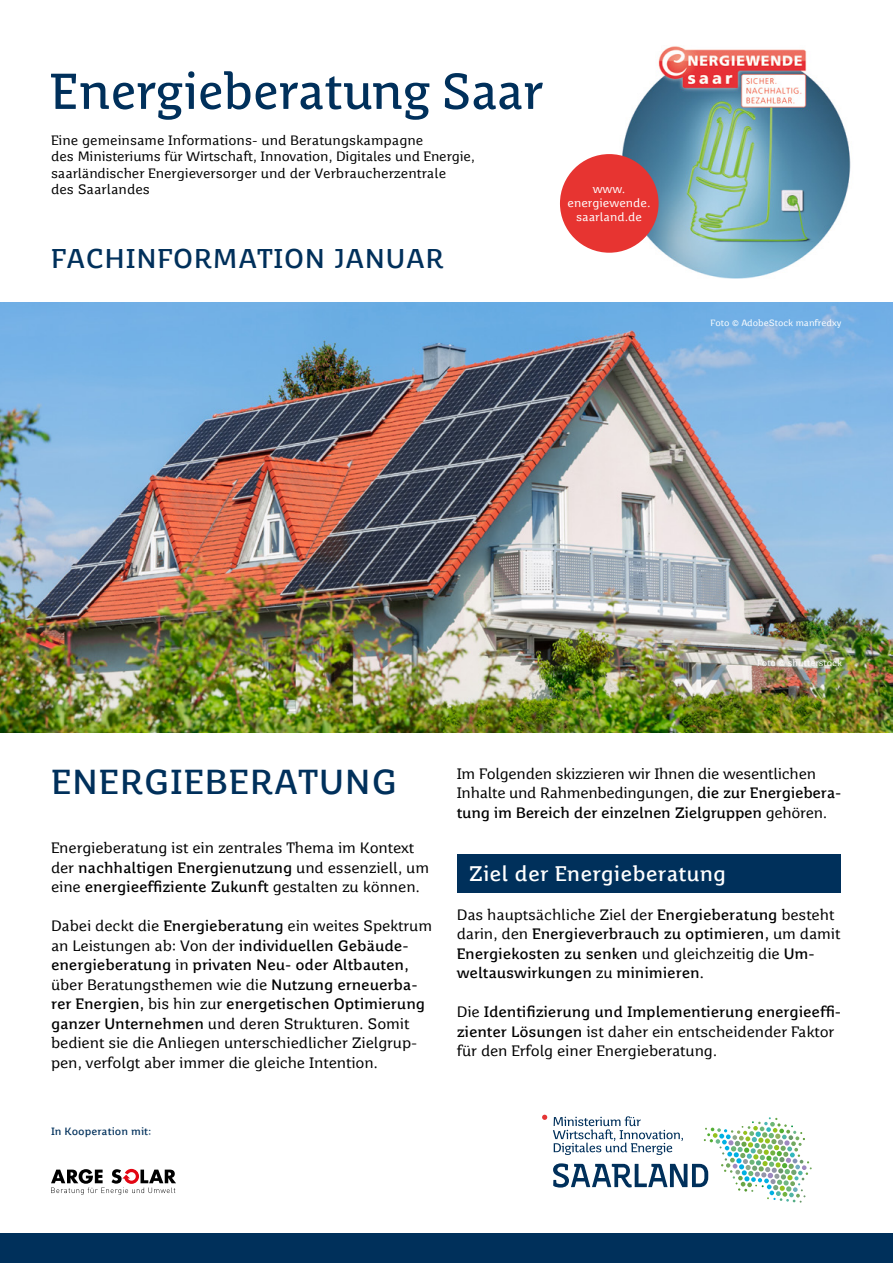
<style>
.page{position:relative;width:893px;height:1263px;background:#fff}
.page>*{position:absolute;margin:0;border:0;box-sizing:border-box;transform-origin:0 0}
.t1{font:700 34.5px "Saar 1450 Text";letter-spacing:.025em;color:#00305b}
.t2{font:700 27px "Saar 1450 Text";letter-spacing:.025em;color:#00305b}
.t3{font:700 21px "Saar 1450 Text";color:#fff}
.t4{font:15px/19.5px "Saar 1450 Text";letter-spacing:-.01em;color:#000}
.t5{font:700 15px/19.5px "Saar 1450 Text";letter-spacing:-.01em;color:#000}
.t6{font:13.5px/16.2px "Saar 1450 Text";color:#000}
.t7{font:11.7px/14.1px "Saar 1450 Text";color:#fff;text-align:center}
.t8{font:700 10.5px "Saar 1450 Text";color:#00305b}
.t9{font:9px "Saar 1450 Text";color:#fff}
.s1{font-weight:700}
.s2{font-weight:400}
</style>
<div class="page">
<div style="left:457px;top:854px;width:384px;height:39px;background:#00305b"></div>
<img style="left:579px;top:46px;width:272px;height:233px">
<div style="left:560px;top:154px;width:99px;height:99px;background:#e73431;border-radius:50%"></div>
<svg style="left:51px;top:71px;width:492px;height:49px"></svg>
<div style="left:0;top:1233px;width:893px;height:30px;background:#00305b"></div>
<svg style="left:553px;top:1116px;width:259px;height:86px"></svg>
<svg style="left:542px;top:1115px;width:5px;height:5px"></svg>
<img style="left:0;top:302px;width:893px;height:430px">
<svg style="left:51px;top:1169px;width:125px;height:26px"></svg>
<p class="t6" style="left:51px;top:132px;width:425px">Eine gemeinsame Informations- und Beratungskampagne<br>des Ministeriums für Wirtschaft, Innovation, Digitales und Energie, saarländischer Energieversorger und der Verbraucherzentrale<br>des Saarlandes</p>
<h2 class="t2" style="left:51px;top:242px;width:394px">FACHINFORMATION JANUAR</h2>
<p class="t7" style="left:567px;top:182px;width:85px">www. energiewende. saarland.de</p>
<p class="t9" style="left:710px;top:317px;width:132px">Foto © AdobeStock manfredxy</p>
<p class="t9" style="left:757px;top:658px;width:86px">Foto © shutterstock</p>
<h1 class="t1" style="left:51px;top:761px;width:347px">ENERGIEBERATUNG</h1>
<p class="t4" style="left:51px;top:838px;width:380px">Energieberatung ist ein zentrales Thema im Kontext der <span class="s1">nachhaltigen Energienutzung</span> und essenziell, um eine <span class="s1">energieeffiziente Zukunft</span> gestalten zu können.</p>
<p class="t4" style="left:51px;top:916px;width:383px">Dabei deckt die <span class="s1">Energieberatung</span> ein weites Spektrum an Leistungen ab: Von der <span class="s1">individuellen Gebäude&shy;energieberatung</span> in <span class="s1">privaten Neu- oder Altbauten, </span>über Beratungsthemen wie die <span class="s1">Nutzung erneuerba&shy;rer Energien,</span> bis hin zur <span class="s1">energetischen Optimierung ganzer Unternehmen</span> und deren Strukturen. Somit bedient sie die Anliegen unterschiedlicher Zielgrup&shy;pen, verfolgt aber immer die gleiche Intention.</p>
<p class="t8" style="left:51px;top:1125px;width:102px">In Kooperation mit:</p>
<p class="t4" style="left:457px;top:764px;width:386px">Im Folgenden skizzieren wir Ihnen die wesentlichen<br>Inhalte und Rahmenbedingungen, <span class="s1">die zur Energiebera&shy;tung im Bereich der einzelnen Zielgruppen</span> gehören.</p>
<h3 class="t3" style="left:469px;top:861px;width:259px">Ziel der Energieberatung</h3>
<p class="t5" style="left:457px;top:904px;width:385px"><span class="s2">Das hauptsächliche Ziel der</span> Energieberatung <span class="s2">besteht darin, den</span> Energieverbrauch zu optimieren, <span class="s2">um damit </span>Energiekosten zu senken <span class="s2">und gleichzeitig die</span> Um&shy;weltauswirkungen <span class="s2">zu</span> minimieren.</p>
<p class="t4" style="left:457px;top:1002px;width:386px">Die <span class="s1">Identifizierung und Implementierung energieeffi&shy;zienter Lösungen</span> ist daher ein entscheidender Faktor für den Erfolg einer Energieberatung.</p>
</div>
